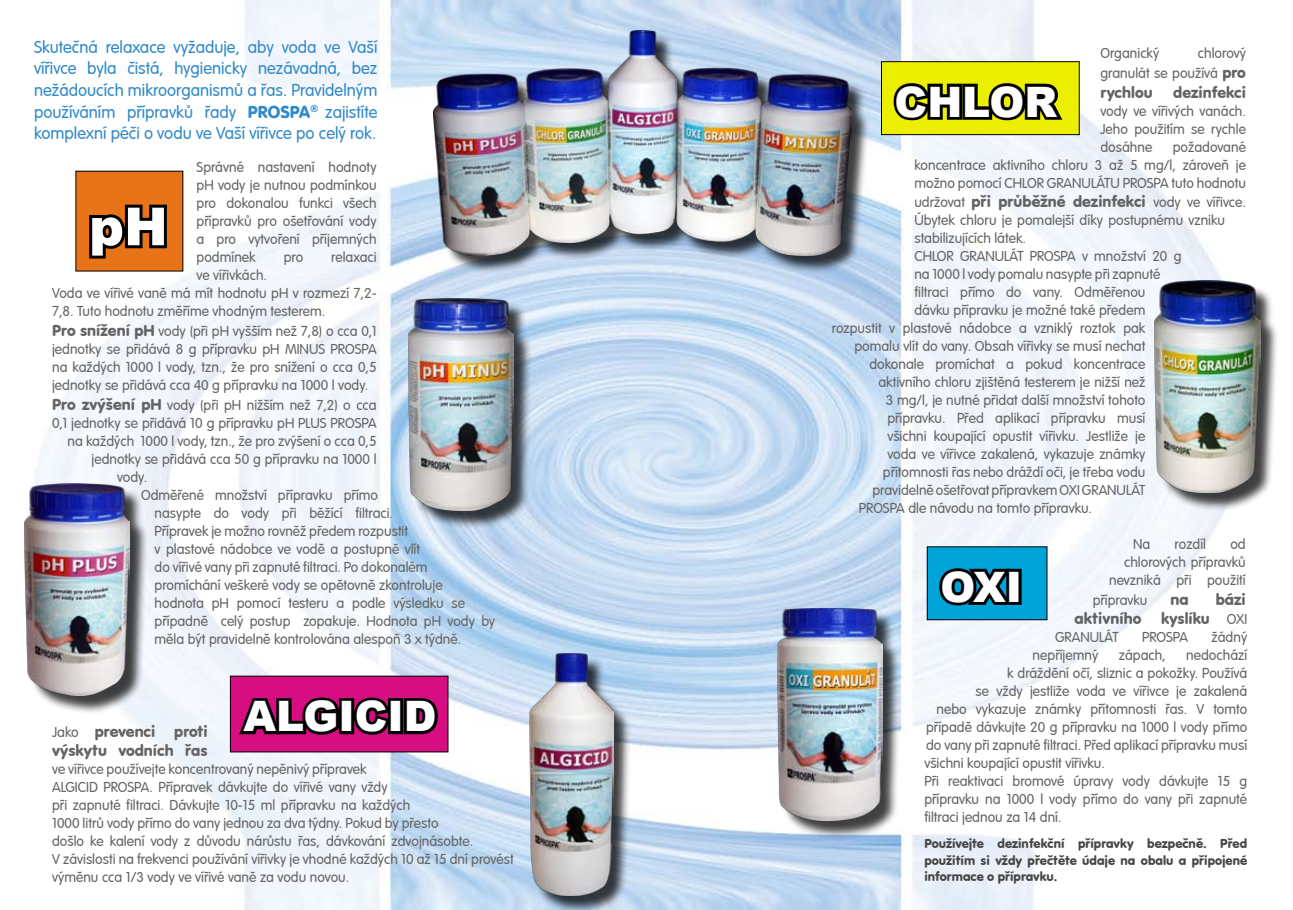
<style>
.page{position:relative;width:1293px;height:910px;background:#fff}
.page>*{position:absolute;margin:0;border:0;box-sizing:border-box;transform-origin:0 0}
.t1{font:900 52.5px "Arial";color:#fff}
.t2{font:900 42px "Arial";color:#fff}
.t3{font:300 18px/21.6px "VAG Rundschrift DCE";color:#3089c9;text-align:justify}
.t4{font:16.5px/19.8px "VAG Rundschrift DCE";color:#636363;text-align:right}
.t5{font:300 15px/18px "VAG Rundschrift DCE";color:#636363;text-align:justify}
.t6{font:13.5px/16.2px "VAG Rundschrift DCE";color:#464646;text-align:justify}
.s1{font-weight:400}
.s2{font-weight:400;font-size:16.5px}
.s3{font-weight:300;font-size:15px}
</style>
<div class="page">
<img style="left:35px;top:0;width:1187px;height:910px">
<div style="left:1157px;top:282px;width:136px;height:236px;background:#000;opacity:.75"></div>
<img style="left:1154px;top:280px;width:106px;height:213px">
<div style="left:780px;top:610px;width:149px;height:236px;background:#000;opacity:.75"></div>
<img style="left:777px;top:608px;width:105px;height:213px">
<div style="left:881px;top:62px;width:198px;height:73px;background:#edef00"></div>
<svg style="left:893px;top:83px;width:170px;height:38px"></svg>
<div style="left:881px;top:61px;width:198px;height:74px;border:1px solid #000"></div>
<div style="left:927px;top:547px;width:120px;height:73px;background:#00a3d8"></div>
<svg style="left:939px;top:568px;width:78px;height:38px"></svg>
<div style="left:1006px;top:569px;width:15px;height:36px;border:6px solid #000"></div>
<div style="left:927px;top:546px;width:120px;height:74px;border:1px solid #000"></div>
<div style="left:435px;top:33px;width:441px;height:268px;background:#000;opacity:.75"></div>
<img style="left:433px;top:31px;width:418px;height:224px">
<div style="left:411px;top:301px;width:149px;height:235px;background:#000;opacity:.75"></div>
<img style="left:409px;top:298px;width:105px;height:213px">
<div style="left:27px;top:486px;width:149px;height:235px;background:#000;opacity:.75"></div>
<img style="left:24px;top:483px;width:106px;height:213px">
<div style="left:531px;top:656px;width:130px;height:254px;background:#000;opacity:.75"></div>
<img style="left:529px;top:654px;width:84px;height:242px">
<div style="left:76px;top:171px;width:107px;height:100px;background:#e97318"></div>
<svg style="left:89px;top:204px;width:78px;height:55px"></svg>
<div style="left:230px;top:676px;width:218px;height:76px;background:#d60e81"></div>
<svg style="left:239px;top:697px;width:104px;height:38px"></svg>
<div style="left:339px;top:698px;width:15px;height:36px;border:6px solid #000"></div>
<svg style="left:350px;top:697px;width:43px;height:38px"></svg>
<div style="left:388px;top:698px;width:15px;height:36px;border:6px solid #000"></div>
<svg style="left:401px;top:698px;width:37px;height:37px"></svg>
<p class="t3" style="left:34px;top:36px;width:345px">Skutečná relaxace vyžaduje, aby voda ve Vaší vířivce byla čistá, hygienicky nezávadná, bez nežádoucích mikroorganismů a řas. Pravidelným používáním přípravků řady <span class="s1">PROSPA</span><sup>®</sup> zajistíte komplexní péči o vodu ve Vaší vířivce po celý rok.</p>
<p class="t5" style="left:197px;top:158px;width:182px">Správné nastavení hodnoty pH vody je nutnou podmínkou pro dokonalou funkci všech přípravků pro ošetřování vody a pro vytvoření příjemných podmínek</p>
<h1 class="t1" style="left:89px;top:188px;width:80px">pH</h1>
<p class="t5" style="left:284px;top:248px;width:21px">pro</p>
<p class="t5" style="left:331px;top:248px;width:47px">relaxaci</p>
<p class="t5" style="left:52px;top:266px;width:326px;text-align:left;text-indent:144px">ve vířivkách.<br>Voda ve vířivé vaně má mít hodnotu pH v rozmezí 7,2-<br>7,8. Tuto hodnotu změříme vhodným testerem.</p>
<p class="t5" style="left:52px;top:322px;width:326px"><span class="s2">Pro snížení pH</span> vody (při pH vyšším než 7,8) o cca 0,1 jednotky se přidává 8 g přípravku pH MINUS PROSPA na každých 1000 l vody, tzn., že pro snížení o cca 0,5 jednotky se přidává cca 40 g přípravku na 1000 l vody.</p>
<p class="t5" style="left:52px;top:396px;width:326px"><span class="s2">Pro zvýšení pH</span> vody (při pH nižším než 7,2) o cca</p>
<p class="t5" style="left:52px;top:414px;width:326px">0,1 jednotky se přidává 10 g přípravku pH PLUS PROSPA</p>
<p class="t5" style="left:68px;top:432px;width:311px">na každých 1000 l vody, tzn., že pro zvýšení o cca 0,5</p>
<p class="t5" style="left:92px;top:450px;width:287px">jednotky se přidává cca 50 g přípravku na 1000 l</p>
<p class="t5" style="left:117px;top:468px;width:32px">vody.</p>
<p class="t5" style="left:141px;top:486px;width:239px">Odměřené množství přípravku přímo</p>
<p class="t5" style="left:155px;top:504px;width:240px">nasypte do vody při běžící filtraci.</p>
<p class="t5" style="left:155px;top:522px;width:255px">Přípravek je možno rovněž předem rozpustit</p>
<p class="t5" style="left:155px;top:540px;width:267px">v plastové nádobce ve vodě a postupně vlít</p>
<p class="t5" style="left:155px;top:558px;width:274px">do vířivé vany při zapnuté filtraci. Po dokonalém</p>
<p class="t5" style="left:155px;top:576px;width:289px">promíchání veškeré vody se opětovně zkontroluje</p>
<p class="t5" style="left:155px;top:594px;width:312px">hodnota pH pomocí testeru a podle výsledku se</p>
<p class="t5" style="left:155px;top:612px;width:342px">případně celý postup zopakuje. Hodnota pH vody by</p>
<p class="t5" style="left:155px;top:630px;width:308px">měla být pravidelně kontrolována alespoň 3 x týdně.</p>
<h2 class="t2" style="left:243px;top:686px;width:194px">ALGICID</h2>
<p class="t4" style="left:52px;top:721px;width:157px;text-align:left"><span class="s3">Jako</span> prevenci proti výskytu vodních řas</p>
<p class="t5" style="left:52px;top:761px;width:463px;text-align:left">ve vířivce používejte koncentrovaný nepěnivý přípravek<br>ALGICID PROSPA. Přípravek dávkujte do vířivé vany vždy<br>při zapnuté filtraci. Dávkujte 10-15 ml přípravku na každých<br>1000 litrů vody přímo do vany jednou za dva týdny. Pokud by přesto<br>došlo ke kalení vody z důvodu nárůstu řas, dávkování zdvojnásobte.<br>V závislosti na frekvenci používání vířivky je vhodné každých 10 až 15 dní provést výměnu cca 1/3 vody ve vířivé vaně za vodu novou.</p>
<p class="t5" style="left:1100px;top:43px;width:147px;line-height:19.8px;text-align:right">chlorový<br>granulát se používá <span class="s2">pro</span></p>
<p class="t4" style="left:1100px;top:82px;width:147px">rychlou dezinfekci</p>
<p class="t5" style="left:1100px;top:102px;width:147px">vody ve vířivých vanách.<br>Jeho použitím se rychle dosáhne</p>
<p class="t5" style="left:1100px;top:44px;width:60px">Organický</p>
<h2 class="t2" style="left:894px;top:71px;width:164px">CHLOR</h2>
<p class="t5" style="left:914px;top:138px;width:333px;text-indent:258px">požadované koncentrace aktivního chloru 3 až 5 mg/l, zároveň je možno pomocí CHLOR GRANULÁTU PROSPA tuto hodnotu</p>
<p class="t5" style="left:914px;top:194px;width:333px">udržovat <span class="s2">při průběžné dezinfekci</span> vody ve vířivce.</p>
<p class="t5" style="left:914px;top:212px;width:312px">Úbytek chloru je pomalejší díky postupnému vzniku</p>
<p class="t5" style="left:914px;top:230px;width:113px">stabilizujících látek.</p>
<p class="t5" style="left:914px;top:248px;width:269px">CHLOR GRANULÁT PROSPA v množství 20 g</p>
<p class="t5" style="left:914px;top:266px;width:248px">na 1000 l vody pomalu nasypte při zapnuté</p>
<p class="t5" style="left:914px;top:284px;width:232px">filtraci přímo do vany. Odměřenou</p>
<p class="t5" style="left:914px;top:302px;width:232px">dávku přípravku je možné také předem</p>
<p class="t5" style="left:832px;top:320px;width:315px">rozpustit v plastové nádobce a vzniklý roztok pak</p>
<p class="t5" style="left:854px;top:338px;width:292px">pomalu vlít do vany. Obsah vířivky se musí nechat</p>
<p class="t5" style="left:869px;top:356px;width:277px">dokonale promíchat a pokud koncentrace</p>
<p class="t5" style="left:878px;top:374px;width:269px">aktivního chloru zjištěná testerem je nižší než</p>
<p class="t5" style="left:886px;top:392px;width:261px">3 mg/l, je nutné přidat další množství tohoto</p>
<p class="t5" style="left:887px;top:410px;width:260px">přípravku. Před aplikací přípravku musí</p>
<p class="t5" style="left:887px;top:428px;width:260px">všichni koupající opustit vířivku. Jestliže je</p>
<p class="t5" style="left:887px;top:446px;width:260px">voda ve vířivce zakalená, vykazuje známky</p>
<p class="t5" style="left:883px;top:464px;width:264px">přítomnosti řas nebo dráždí oči, je třeba vodu</p>
<p class="t5" style="left:872px;top:482px;width:274px">pravidelně ošetřovat přípravkem OXI GRANULÁT</p>
<p class="t5" style="left:859px;top:500px;width:235px">PROSPA dle návodu na tomto přípravku.</p>
<p class="t5" style="left:1109px;top:535px;width:138px;text-align:right">od<br>chlorových přípravků nevzniká při použití</p>
<p class="t5" style="left:1092px;top:591px;width:56px">přípravku</p>
<p class="t4" style="left:1170px;top:589px;width:20px">na</p>
<p class="t5" style="left:1133px;top:535px;width:19px">Na</p>
<p class="t5" style="left:1174px;top:535px;width:33px">rozdíl</p>
<h2 class="t2" style="left:940px;top:556px;width:83px">OXI</h2>
<p class="t4" style="left:1074px;top:589px;width:174px">bázi<br>aktivního kyslíku <span class="s3">OXI</span></p>
<p class="t5" style="left:1055px;top:629px;width:65px">GRANULÁT</p>
<p class="t5" style="left:1142px;top:629px;width:47px">PROSPA</p>
<p class="t5" style="left:1211px;top:629px;width:37px">žádný</p>
<p class="t5" style="left:1032px;top:647px;width:67px">nepříjemný</p>
<p class="t5" style="left:1118px;top:647px;width:48px">zápach,</p>
<p class="t5" style="left:1186px;top:647px;width:62px">nedochází</p>
<p class="t5" style="left:1007px;top:665px;width:242px">k dráždění očí, sliznic a pokožky. Používá</p>
<p class="t5" style="left:975px;top:683px;width:273px">se vždy jestliže voda ve vířivce je zakalená</p>
<p class="t5" style="left:936px;top:701px;width:312px">nebo vykazuje známky přítomnosti řas. V tomto</p>
<p class="t5" style="left:926px;top:719px;width:323px">případě dávkujte 20 g přípravku na 1000 l vody přímo</p>
<p class="t5" style="left:926px;top:737px;width:323px">do vany při zapnuté filtraci. Před aplikací přípravku musí</p>
<p class="t5" style="left:924px;top:755px;width:182px">všichni koupající opustit vířivku.</p>
<p class="t5" style="left:924px;top:773px;width:324px">Při reaktivaci bromové úpravy vody dávkujte 15 g</p>
<p class="t5" style="left:924px;top:791px;width:324px">přípravku na 1000 l vody přímo do vany při zapnuté</p>
<p class="t5" style="left:924px;top:809px;width:139px">filtraci jednou za 14 dní.</p>
<p class="t6" style="left:924px;top:836px;width:324px">Používejte dezinfekční přípravky bezpečně. Před použitím si vždy přečtěte údaje na obalu a připojené informace o přípravku.</p>
</div>
